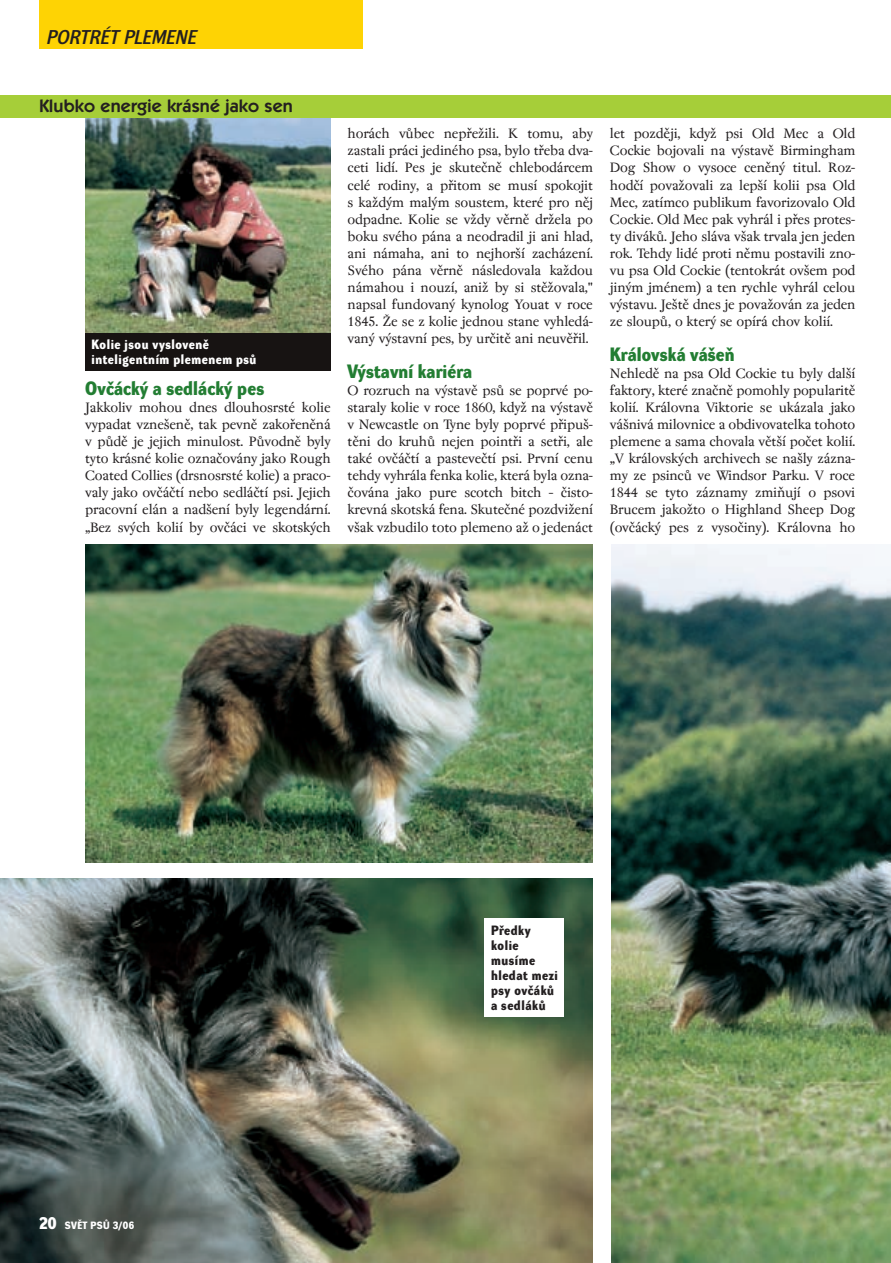
<style>
.page{position:relative;width:891px;height:1263px;background:#fff}
.page>*{position:absolute;margin:0;border:0;box-sizing:border-box;transform-origin:0 0}
.t1{font:19.5px "Dynamo D Italic D";letter-spacing:.01em;color:#231f20}
.t2{font:18.9px "Dynamo DB";letter-spacing:.01em;color:#227d32}
.t3{font:600 18px "Itc Kabel CE";letter-spacing:.01em;color:#231f20}
.t4{font:15px/17.1px "Regent";letter-spacing:-.015em;color:#231f20;text-align:justify}
.t5{font:13.2px/14.9px "Dynamo DB";letter-spacing:.045em;color:#231f20}
.t6{font:13.2px/14.9px "Dynamo DB";letter-spacing:.045em;color:#fff}
.t7{font:10.35px "Dynamo DB";letter-spacing:.03em;color:#fff}
.s1{font-size:16.5px}
</style>
<div class="page">
<img style="left:0;top:0;width:890px;height:1263px">
<h1 class="t1" style="left:47px;top:30px;width:151px">PORTRÉT PLEMENE</h1>
<p class="t3" style="left:39px;top:99px;width:255px">Klubko energie krásné jako sen</p>
<p class="t6" style="left:91px;top:338px;width:166px">Kolie jsou vyslovenû inteligentním plemenem psÛ</p>
<p class="t2" style="left:85px;top:380px;width:180px">Ovãáck˘ a sedláck˘ pes</p>
<p class="t4" style="left:85px;top:400px;width:247px">Jakkoliv mohou dnes dlouhosrsté kolie vypadat vzne‰enû, tak pevnû zakofienûná v pÛdû je jejich minulost. PÛvodnû byly tyto krásné kolie oznaãovány jako Rough Coated Collies (drsnosrsté kolie) a praco&shy;valy jako ovãáãtí nebo sedláãtí psi. Jejich pracovní elán a nad‰ení byly legendární. „Bez sv˘ch kolií by ovãáci ve skotsk˘ch</p>
<p class="t4" style="left:347px;top:126px;width:247px">horách vÛbec nepfieÏili. K tomu, aby zastali práci jediného psa, bylo tfieba dva&shy;ceti lidí. Pes je skuteãnû chlebodárcem celé rodiny, a pfiitom se musí spokojit s kaÏd˘m mal˘m soustem, které pro nûj odpadne. Kolie se vÏdy vûrnû drÏela po boku svého pána a neodradil ji ani hlad, ani námaha, ani to nejhor‰í zacházení.<br>Svého pána vûrnû následovala kaÏdou námahou i nouzí, aniÏ by si stûÏovala," napsal fundovan˘ kynolog Youat v roce 1845. Îe se z kolie jednou stane vyhledá&shy;van˘ v˘stavní pes, by urãitû ani neuvûfiil.</p>
<p class="t2" style="left:347px;top:363px;width:126px">V˘stavní kariéra</p>
<p class="t4" style="left:347px;top:383px;width:247px">O rozruch na v˘stavû psÛ se poprvé po&shy;staraly kolie v roce 1860, kdyÏ na v˘stavû v Newcastle on Tyne byly poprvé pfiipu‰- tûni do kruhÛ nejen pointfii a setfii, ale také ovãáãtí a pasteveãtí psi. První cenu tehdy vyhrála fenka kolie, která byla ozna&shy;ãována jako pure scotch bitch – ãisto&shy;krevná skotská fena. Skuteãné pozdviÏení v‰ak vzbudilo toto plemeno aÏ o jedenáct</p>
<p class="t4" style="left:610px;top:126px;width:247px">let pozdûji, kdyÏ psi Old Mec a Old Cockie bojovali na v˘stavû Birmingham Dog Show o vysoce cenûn˘ titul. Roz&shy;hodãí povaÏovali za lep‰í kolii psa Old Mec, zatímco publikum favorizovalo Old Cockie. Old Mec pak vyhrál i pfies protes&shy;ty divákÛ. Jeho sláva v‰ak trvala jen jeden rok. Tehdy lidé proti nûmu postavili zno&shy;vu psa Old Cockie (tentokrát ov‰em pod jin˘m jménem) a ten rychle vyhrál celou v˘stavu. Je‰tû dnes je povaÏován za jeden ze sloupÛ, o kter˘ se opírá chov kolií.</p>
<p class="t2" style="left:610px;top:346px;width:126px">Královská vá‰eÀ</p>
<p class="t4" style="left:610px;top:365px;width:247px">Nehledû na psa Old Cockie tu byly dal‰í faktory, které znaãnû pomohly popularitû kolií. Královna Viktorie se ukázala jako vá‰nivá milovnice a obdivovatelka tohoto plemene a sama chovala vût‰í poãet kolií. „V královsk˘ch archivech se na‰ly zázna&shy;my ze psincÛ ve Windsor Parku. V roce 1844 se tyto záznamy zmiÀují o psovi Brucem jakoÏto o Highland Sheep Dog (ovãáck˘ pes z vysoãiny). Královna ho</p>
<p class="t7" style="left:39px;top:1221px;width:97px"><span class="s1">20</span> SVùT PSÒ 3/06</p>
<p class="t5" style="left:491px;top:924px;width:68px">Pfiedky kolie musíme hledat mezi psy ovãákÛ a sedlákÛ</p>
</div>
